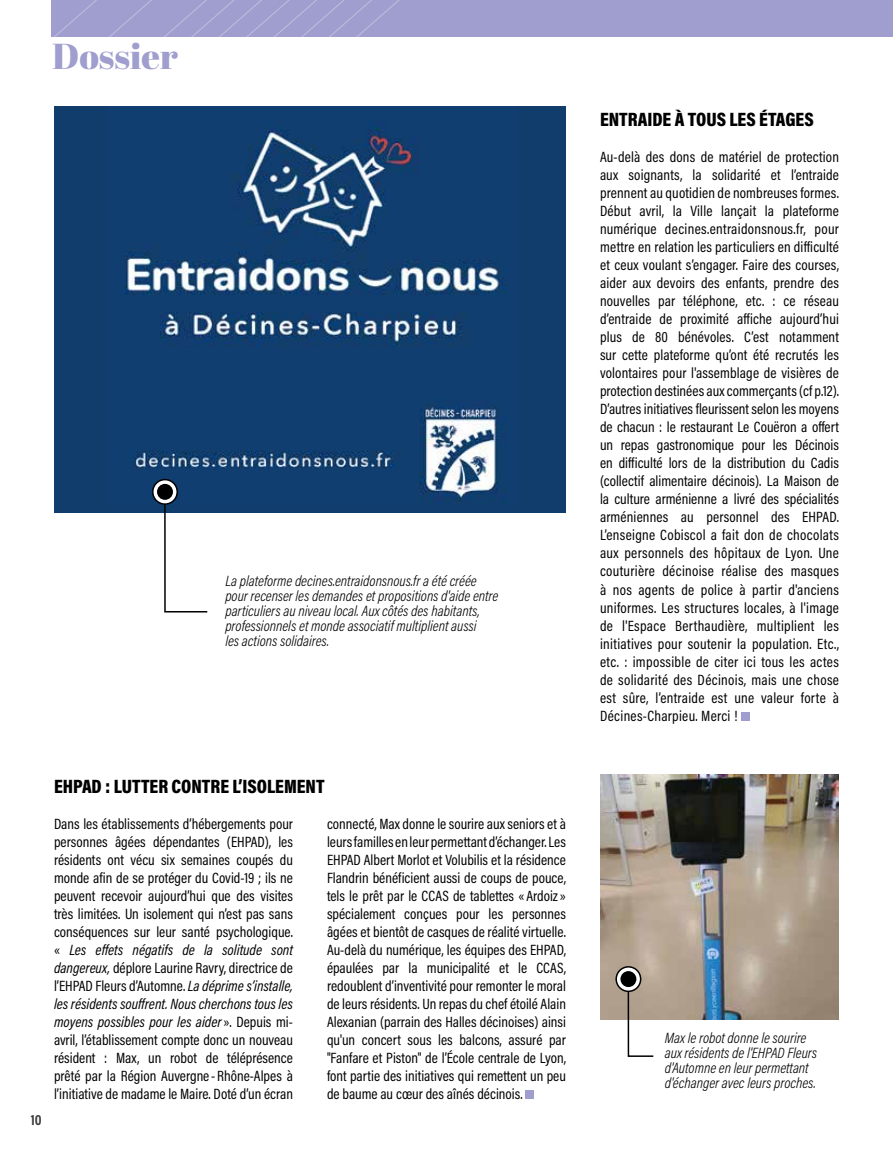
<style>
.page{position:relative;width:893px;height:1149px;background:#fff}
.page>*{position:absolute;margin:0;border:0;box-sizing:border-box;transform-origin:0 0}
.t1{font:36px "Abril Fatface";color:#9f9ece}
.t2{font:900 19.5px "Acumin Pro Cond";color:#000}
.t3{font:15px/18px "Acumin Pro Cond";color:#000;text-align:justify}
.t4{font:italic 300 15px/15px "Acumin Pro Cond";color:#000}
.t5{font:700 15px "Acumin Pro Cond";color:#3c3c3b}
.s1{font-style:italic}
</style>
<div class="page">
<div style="left:741px;top:711px;width:8px;height:9px;background:#9f9ece"></div>
<div style="left:54px;top:106px;width:512px;height:406px;background:#113d6d"></div>
<img style="left:125px;top:122px;width:381px;height:382px">
<img style="left:600px;top:774px;width:239px;height:244px">
<div style="left:526px;top:1089px;width:8px;height:9px;background:#9f9ece"></div>
<div style="left:51px;top:0;width:842px;height:36px;background:#9f9ece"></div>
<svg style="left:55px;top:0;width:344px;height:36px"></svg>
<svg style="left:627px;top:979px;width:28px;height:78px"></svg>
<svg style="left:616px;top:966px;width:25px;height:24px"></svg>
<div style="left:615px;top:965px;width:26px;height:26px;border:2px solid #000;border-radius:50%"></div>
<div style="left:620px;top:970px;width:16px;height:16px;background:#000;border-radius:50%"></div>
<svg style="left:163px;top:492px;width:46px;height:121px"></svg>
<svg style="left:153px;top:479px;width:24px;height:25px"></svg>
<div style="left:152px;top:478px;width:26px;height:26px;border:2px solid #000;border-radius:50%"></div>
<div style="left:157px;top:483px;width:16px;height:16px;background:#000;border-radius:50%"></div>
<h1 class="t1" style="left:52px;top:31px;width:127px">Dossier</h1>
<p class="t4" style="left:225px;top:573px;width:274px">La plateforme decines.entraidonsnous.fr a été créée pour recenser les demandes et propositions d'aide entre particuliers au niveau local. Aux côtés des habitants, professionnels et monde associatif multiplient aussi<br>les actions solidaires.</p>
<p class="t5" style="left:31px;top:1109px;width:13px">10</p>
<h2 class="t2" style="left:54px;top:773px;width:272px">EHPAD : LUTTER CONTRE L’ISOLEMENT</h2>
<p class="t3" style="left:54px;top:814px;width:240px">Dans les établissements d’hébergements pour personnes âgées dépendantes (EHPAD), les résidents ont vécu six semaines coupés du monde afin de se protéger du Covid-19 ; ils ne peuvent recevoir aujourd’hui que des visites très limitées. Un isolement qui n’est pas sans conséquences sur leur santé psychologique. « <span class="s1">Les effets négatifs de la solitude sont dangereux,</span> déplore Laurine Ravry, directrice de l’EHPAD Fleurs d’Automne. <span class="s1">La déprime s’installe, les résidents souffrent. Nous cherchons tous les moyens possibles pour les aider</span> ». Depuis mi&shy;avril, l’établissement compte donc un nouveau résident : Max, un robot de téléprésence prêté par la Région Auvergne - Rhône-Alpes à l’initiative de madame le Maire. Doté d’un écran</p>
<p class="t3" style="left:327px;top:814px;width:240px">connecté, Max donne le sourire aux seniors et à leurs familles en leur permettant d’échanger. Les EHPAD Albert Morlot et Volubilis et la résidence Flandrin bénéficient aussi de coups de pouce, tels le prêt par le CCAS de tablettes « Ardoiz » spécialement conçues pour les personnes âgées et bientôt de casques de réalité virtuelle.<br>Au-delà du numérique, les équipes des EHPAD, épaulées par la municipalité et le CCAS, redoublent d’inventivité pour remonter le moral de leurs résidents. Un repas du chef étoilé Alain Alexanian (parrain des Halles décinoises) ainsi qu'un concert sous les balcons, assuré par "Fanfare et Piston" de l’École centrale de Lyon, font partie des initiatives qui remettent un peu de baume au cœur des aînés décinois.</p>
<h2 class="t2" style="left:600px;top:107px;width:215px">ENTRAIDE À TOUS LES ÉTAGES</h2>
<p class="t3" style="left:600px;top:148px;width:240px">Au-delà des dons de matériel de protection aux soignants, la solidarité et l’entraide prennent au quotidien de nombreuses formes.<br>Début avril, la Ville lançait la plateforme numérique decines.entraidonsnous.fr, pour mettre en relation les particuliers en difficulté et ceux voulant s’engager. Faire des courses, aider aux devoirs des enfants, prendre des nouvelles par téléphone, etc. : ce réseau d’entraide de proximité affiche aujourd’hui plus de 80 bénévoles. C’est notamment sur cette plateforme qu’ont été recrutés les volontaires pour l'assemblage de visières de protection destinées aux commerçants (cf p.12).<br>D’autres initiatives fleurissent selon les moyens de chacun : le restaurant Le Couëron a offert un repas gastronomique pour les Décinois en difficulté lors de la distribution du Cadis (collectif alimentaire décinois). La Maison de la culture arménienne a livré des spécialités arméniennes au personnel des EHPAD.<br>L’enseigne Cobiscol a fait don de chocolats aux personnels des hôpitaux de Lyon. Une couturière décinoise réalise des masques à nos agents de police à partir d'anciens uniformes. Les structures locales, à l'image de l'Espace Berthaudière, multiplient les initiatives pour soutenir la population. Etc., etc. : impossible de citer ici tous les actes de solidarité des Décinois, mais une chose est sûre, l’entraide est une valeur forte à Décines-Charpieu. Merci !</p>
<p class="t4" style="left:665px;top:1029px;width:154px">Max le robot donne le sourire aux résidents de l'EHPAD Fleurs d'Automne en leur permettant d'échanger avec leurs proches.</p>
</div>
